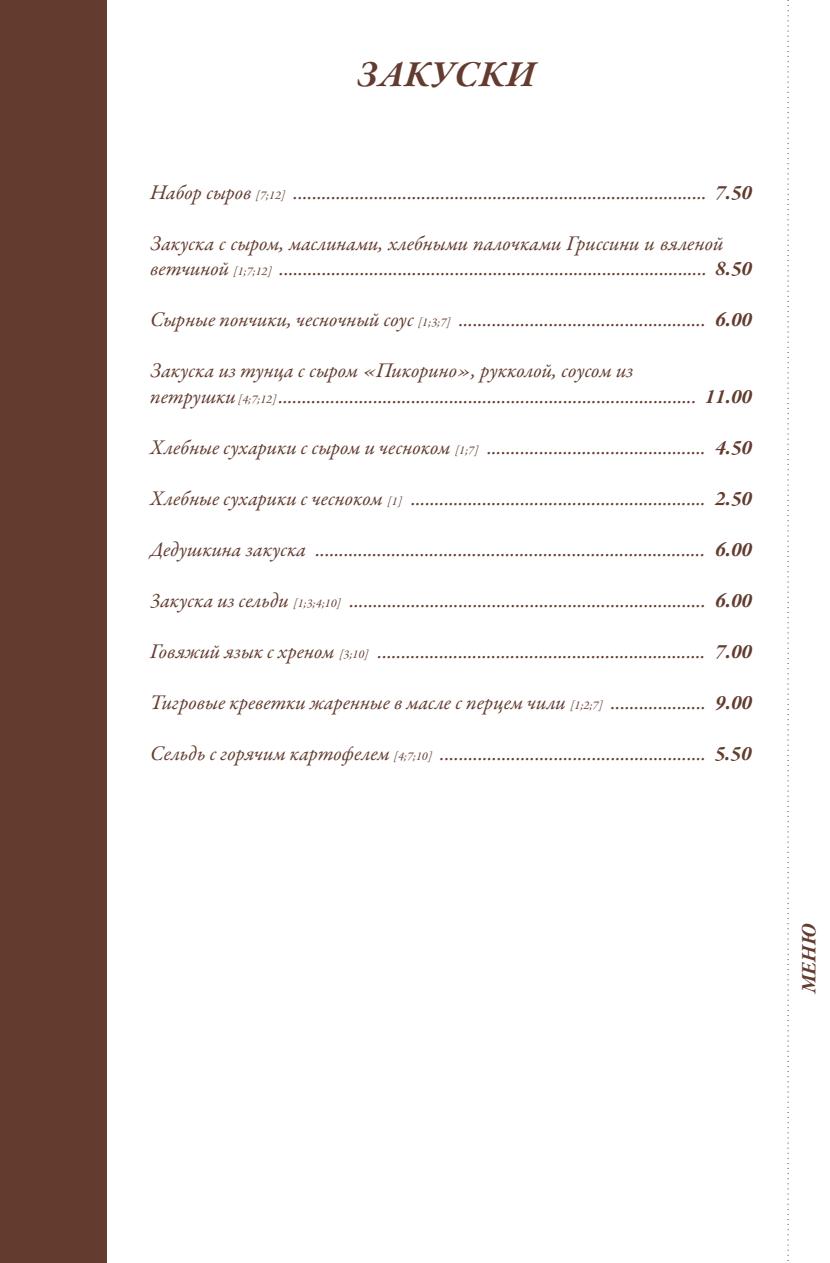
<style>
.page{position:relative;width:830px;height:1263px;background:#fff}
.page>*{position:absolute;margin:0;border:0;box-sizing:border-box;transform-origin:0 0}
.t1{font:italic 700 37.5px "Garamond Premr Pro";letter-spacing:.01em;color:#633c2f}
.t2{font:italic 21px/25.5px "Garamond Premr Pro";color:#633c2f}
.t3{font:italic 700 21px "Garamond Premr Pro";color:#633c2f}
.s1{font-size:12px}
.s2{font-weight:700}
</style>
<div class="page">
<div style="left:0;top:0;width:106px;height:1263px;background:#633c2f"></div>
<svg style="left:787px;top:0;width:1px;height:1261px"></svg>
<h1 class="t1" style="left:356px;top:58px;width:180px">ЗАКУСКИ</h1>
<p class="t2" style="left:150px;top:181px;width:603px">Набор сыров <span class="s1">[7;12]</span> ....................................................................................... <span class="s2">7.50</span></p>
<p class="t2" style="left:150px;top:232px;width:603px">Закуска с сыром, маслинами, хлебными палочками Гриссини и вяленой ветчиной <span class="s1">[1;7;12]</span> .......................................................................................... <span class="s2">8.50</span></p>
<p class="t2" style="left:150px;top:309px;width:603px">Сырные пончики, чесночный соус <span class="s1">[1;3;7]</span> .................................................... <span class="s2">6.00</span></p>
<p class="t2" style="left:150px;top:360px;width:603px">Закуска из тунца с сыром «Пикорино», рукколой, соусом из<br>петрушки <span class="s1">[4;7;12]</span> ........................................................................................ <span class="s2">11.00</span></p>
<p class="t2" style="left:150px;top:436px;width:603px">Хлебные сухарики с сыром и чесноком <span class="s1">[1;7]</span> .............................................. <span class="s2">4.50</span></p>
<p class="t2" style="left:150px;top:487px;width:603px">Хлебные сухарики с чесноком <span class="s1">[1]</span> .............................................................. <span class="s2">2.50</span></p>
<p class="t2" style="left:150px;top:538px;width:603px">Дедушкина закуска .................................................................................. <span class="s2">6.00</span></p>
<p class="t2" style="left:150px;top:589px;width:603px">3акуска из сельди <span class="s1">[1;3;4;10]</span> ........................................................................... <span class="s2">6.00</span></p>
<p class="t2" style="left:150px;top:640px;width:603px">Говяжий язык с хреном <span class="s1">[3;10]</span> ..................................................................... <span class="s2">7.00</span></p>
<p class="t2" style="left:150px;top:691px;width:603px">Тигровые креветки жаренные в масле c перцем чили <span class="s1">[1;2;7]</span> .................... <span class="s2">9.00</span></p>
<p class="t2" style="left:150px;top:742px;width:602px">Сельдь с горячим картофелем <span class="s1">[4;7;10]</span> ........................................................ <span class="s2">5.50</span></p>
<p class="t3" style="left:799px;top:993px;width:71px;rotate:-90deg">МЕНЮ</p>
</div>
